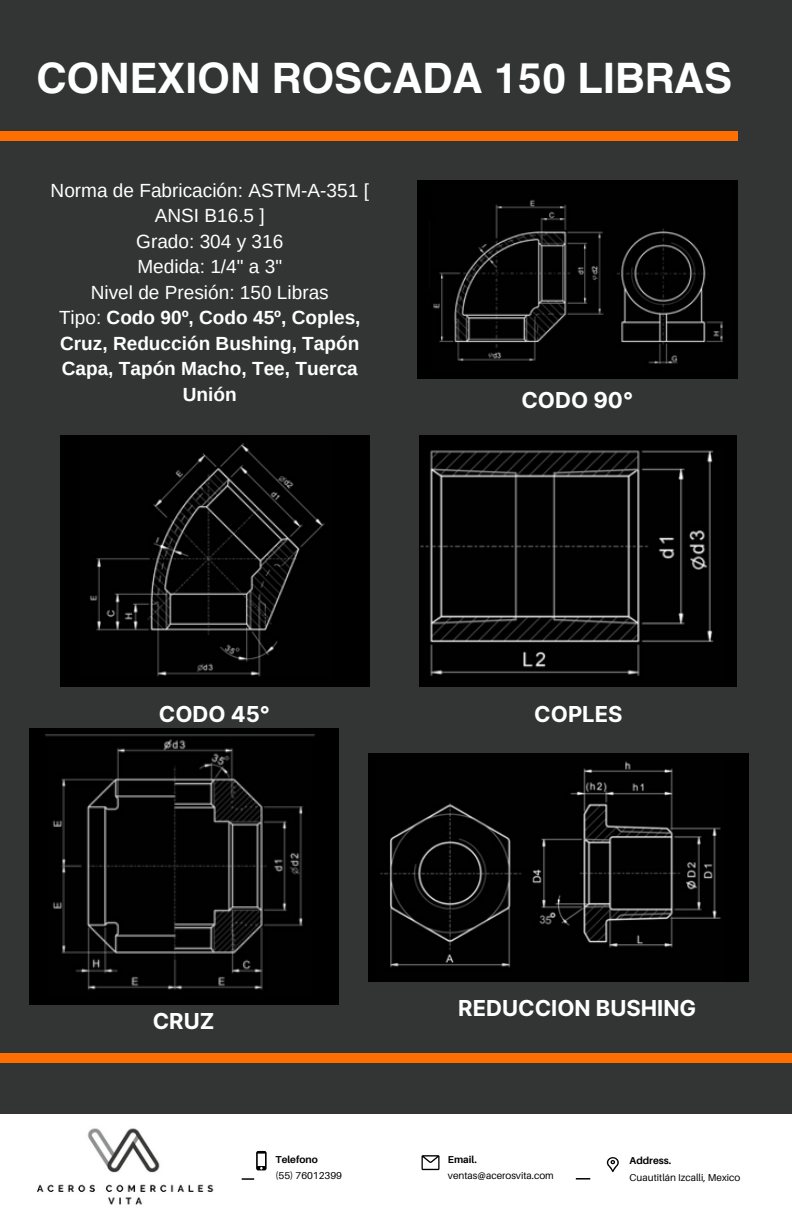
<style>
.page{position:relative;width:792px;height:1224px;background:#333434}
.page>*{position:absolute;margin:0;border:0;box-sizing:border-box;transform-origin:0 0}
.t1{font:700 42px "Helvetica World";color:#fff}
.t2{font:700 22px "Inter";color:#fff}
.t3{font:19px/25.6px "Arimo";color:#fff;text-align:center}
.t4{font:700 19px/25.6px "Arimo";color:#fff;text-align:center}
.t5{font:10px "Aileron";color:#000}
.t6{font:700 10px "Aileron";color:#000}
.s1{font-weight:400}
</style>
<div class="page">
<div style="left:0;top:132px;width:737px;height:8px;background:#ff6e00"></div>
<img style="left:418px;top:181px;width:319px;height:198px">
<img style="left:60px;top:436px;width:309px;height:250px">
<img style="left:420px;top:436px;width:316px;height:250px">
<div style="left:0;top:1054px;width:792px;height:8px;background:#ff6e00"></div>
<img style="left:29px;top:729px;width:309px;height:276px">
<img style="left:369px;top:753px;width:379px;height:228px">
<div style="left:0;top:1114px;width:792px;height:110px;background:#fff"></div>
<img style="left:37px;top:1128px;width:177px;height:77px">
<svg style="left:242px;top:1178px;width:12px;height:2px"></svg>
<svg style="left:576px;top:1178px;width:14px;height:2px"></svg>
<svg style="left:256px;top:1151px;width:11px;height:19px"></svg>
<svg style="left:422px;top:1155px;width:18px;height:15px"></svg>
<svg style="left:607px;top:1157px;width:12px;height:15px"></svg>
<p class="t1" style="left:36px;top:44px;width:697px">CONEXION ROSCADA 150 LIBRAS</p>
<p class="t3" style="left:51px;top:177px;width:320px">Norma de Fabricación: ASTM-A-351 [<br>ANSI B16.5 ]</p>
<p class="t3" style="left:136px;top:228px;width:149px">Grado: 304 y 316</p>
<p class="t3" style="left:137px;top:254px;width:146px">Medida: 1/4" a 3"</p>
<p class="t3" style="left:91px;top:279px;width:240px">Nivel de Presión: 150 Libras</p>
<p class="t4" style="left:59px;top:305px;width:303px"><span class="s1">Tipo:</span> Codo 90º, Codo 45º, Coples,<br>Cruz, Reducción Bushing, Tapón<br>Capa, Tapón Macho, Tee, Tuerca<br>Unión</p>
<p class="t2" style="left:521px;top:387px;width:113px">CODO 90°</p>
<p class="t2" style="left:159px;top:701px;width:113px">CODO 45°</p>
<p class="t2" style="left:534px;top:701px;width:90px">COPLES</p>
<p class="t2" style="left:153px;top:1008px;width:63px">CRUZ</p>
<p class="t6" style="left:275px;top:1153px;width:44px">Telefono</p>
<p class="t5" style="left:275px;top:1169px;width:68px">(55) 76012399</p>
<p class="t2" style="left:458px;top:995px;width:240px">REDUCCION BUSHING</p>
<p class="t6" style="left:448px;top:1153px;width:30px">Email.</p>
<p class="t5" style="left:448px;top:1169px;width:107px">ventas@acerosvita.com</p>
<p class="t6" style="left:630px;top:1155px;width:43px">Address.</p>
<p class="t5" style="left:630px;top:1171px;width:112px">Cuautitlán Izcalli, Mexico</p>
</div>
